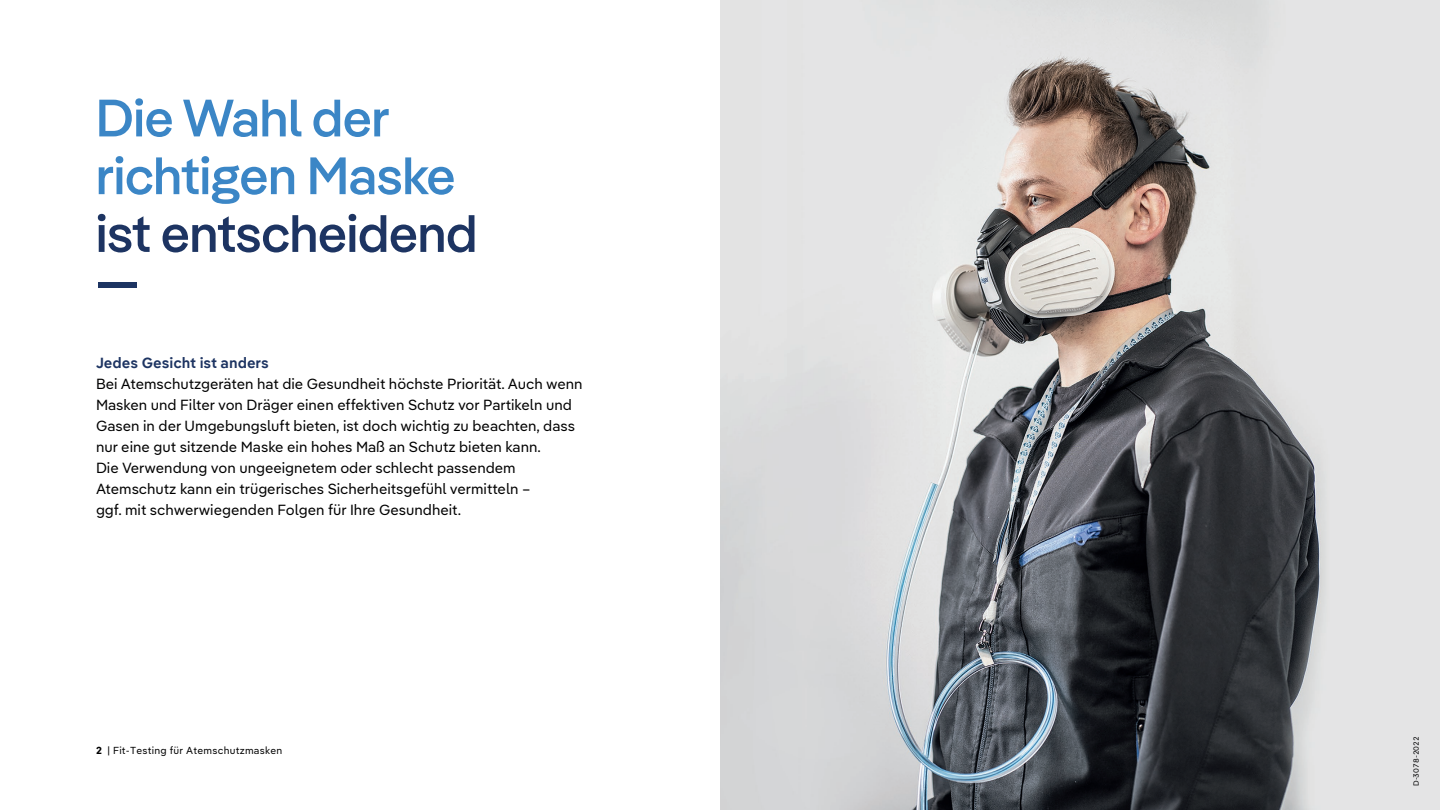
<style>
.page{position:relative;width:1440px;height:810px;background:#fff}
.page>*{position:absolute;margin:0;border:0;box-sizing:border-box;transform-origin:0 0}
.t1{font:500 52.5px/57.8px "Draeger Pangea";color:#3b86c6}
.t2{font:500 52.5px/47.7px "Draeger Pangea";color:#1d3462}
.t3{font:14.62px/21px "Draeger Pangea Text";color:#000001}
.t4{font:600 14.62px "Draeger Pangea Text";color:#1d3462}
.t5{font:10.12px "Draeger Pangea Text";letter-spacing:.025em;color:#000001}
.t6{font:7.5px "Draeger Pangea Text";color:#000001}
.s1{font-weight:700}
</style>
<div class="page">
<img style="left:720px;top:0;width:720px;height:810px">
<h1 class="t1" style="left:96px;top:86px;width:361px">Die Wahl der richtigen Maske</h1>
<h1 class="t2" style="left:96px;top:206px;width:383px">ist entscheidend —</h1>
<p class="t4" style="left:96px;top:352px;width:174px">Jedes Gesicht ist anders</p>
<p class="t3" style="left:96px;top:373px;width:488px">Bei Atemschutzgeräten hat die Gesundheit höchste Priorität. Auch wenn Masken und Filter von Dräger einen effektiven Schutz vor Partikeln und Gasen in der Umgebungsluft bieten, ist doch wichtig zu beachten, dass nur eine gut sitzende Maske ein hohes Maß an Schutz bieten kann.<br>Die Verwendung von ungeeignetem oder schlecht passendem Atemschutz kann ein trügerisches Sicherheitsgefühl vermitteln –<br>ggf. mit schwerwiegenden Folgen für Ihre Gesundheit.</p>
<p class="t5" style="left:96px;top:743px;width:188px"><span class="s1">2</span> | Fit-Testing für Atemschutzmasken</p>
<p class="t6" style="left:1411px;top:786px;width:51px;rotate:-90deg">D-3078-2022</p>
</div>
